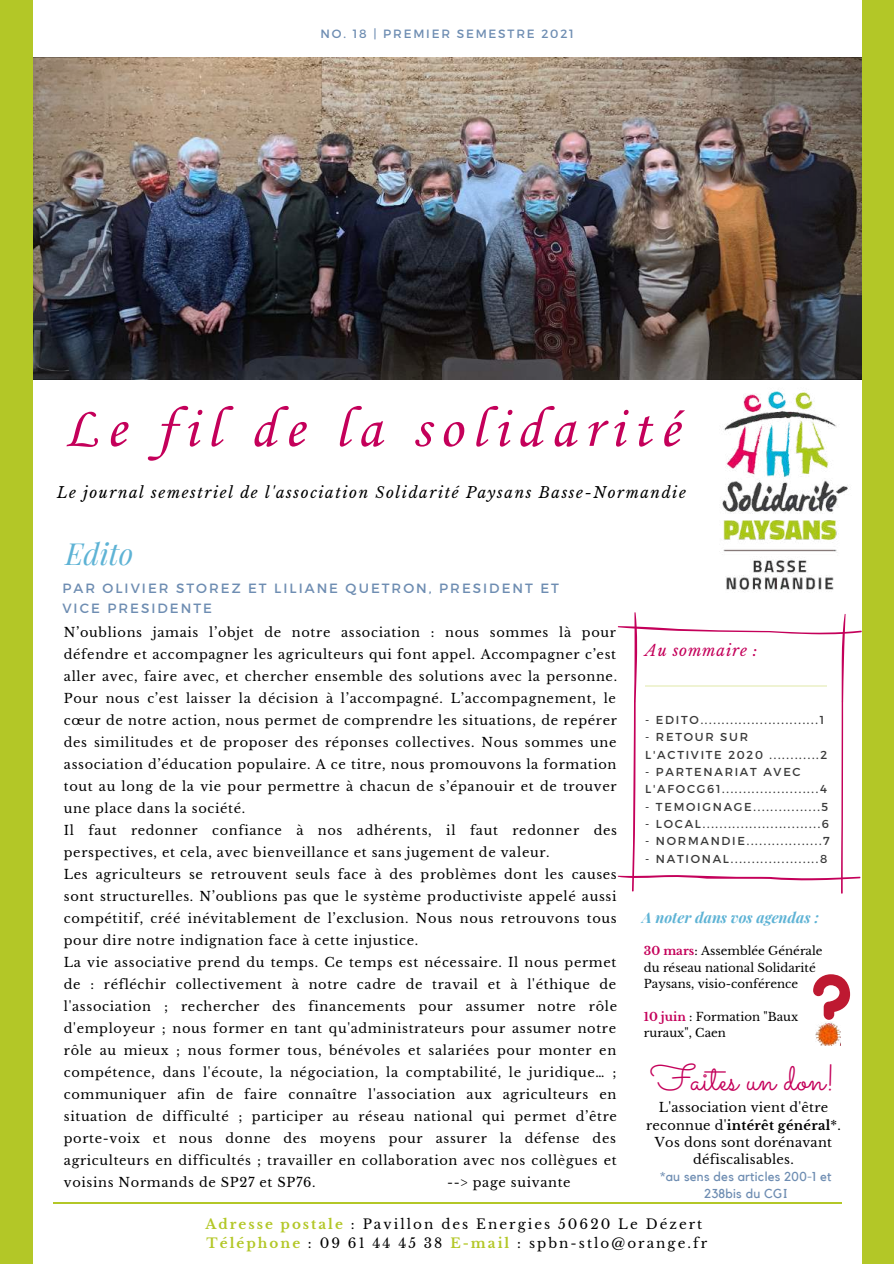
<style>
.page{position:relative;width:894px;height:1264px;background:#fff}
.page>*{position:absolute;margin:0;border:0;box-sizing:border-box;transform-origin:0 0}
.t1{font:58.05px "Monotype Corsiva";letter-spacing:.15em;color:#c4005a}
.t2{font:36.9px "Sacramento";color:#c4005a}
.t3{font:italic 29.85px "Playfair Display";color:#5eb3d5}
.t4{font:italic 15.45px "Libre Baskerville";letter-spacing:.05em;color:#c4005a}
.t5{font:italic 15.15px "Libre Baskerville";letter-spacing:.1em;color:#000}
.t6{font:italic 700 14.7px "Playfair Display";color:#5eb3d5}
.t7{font:13.5px/18.9px "Libre Baskerville";letter-spacing:.15em;color:#000}
.t8{font:13.35px/20.1px "Montserrat";letter-spacing:.15em;color:#6e8db2}
.t9{font:12.9px/22px "Libre Baskerville";letter-spacing:.05em;color:#000}
.t10{font:12.9px/17.2px "Libre Baskerville";letter-spacing:.02em;color:#000;text-align:center}
.t11{font:12.9px/17.2px "Kollektif";letter-spacing:.02em;color:#6e8db2;text-align:center}
.t12{font:12px "Montserrat";letter-spacing:.15em;color:#6e8db2}
.t13{font:11.7px/16.4px "Libre Baskerville";color:#000}
.t14{font:11.55px/17.2px "Montserrat";letter-spacing:.15em;color:#3a3a3a}
.s1{font-weight:700;color:#c4005a}
.s2{font-weight:700}
.s3{font-weight:700;color:#b3c727}
</style>
<div class="page">
<img style="left:33px;top:58px;width:828px;height:321px">
<div style="left:861px;top:0;width:32px;height:1263px;background:#b3c727"></div>
<div style="left:0;top:0;width:33px;height:1263px;background:#b3c727"></div>
<svg style="left:617px;top:612px;width:244px;height:282px"></svg>
<hr style="left:53px;top:1202px;width:788px;height:1px;background:#b3c727">
<img style="left:722px;top:391px;width:126px;height:201px">
<svg style="left:813px;top:974px;width:36px;height:59px"></svg>
<img style="left:815px;top:1021px;width:24px;height:24px">
<p class="t12" style="left:320px;top:26px;width:255px">NO. 18 | PREMIER SEMESTRE 2021</p>
<h1 class="t1" style="left:64px;top:400px;width:616px">Le fil de la solidarité</h1>
<p class="t5" style="left:57px;top:483px;width:630px">Le journal semestriel de l'association Solidarité Paysans Basse-Normandie</p>
<h3 class="t3" style="left:65px;top:532px;width:69px">Edito</h3>
<p class="t8" style="left:62px;top:578px;width:498px">PAR OLIVIER STOREZ ET LILIANE QUETRON, PRESIDENT ET<br>VICE PRESIDENTE</p>
<p class="t9" style="left:64px;top:622px;width:554px">N’oublions jamais l’objet de notre association : nous sommes là pour défendre et accompagner les agriculteurs qui font appel. Accompagner c’est aller avec, faire avec, et chercher ensemble des solutions avec la personne.<br>Pour nous c’est laisser la décision à l’accompagné. L’accompagnement, le cœur de notre action, nous permet de comprendre les situations, de repérer des similitudes et de proposer des réponses collectives. Nous sommes une association d’éducation populaire. A ce titre, nous promouvons la formation tout au long de la vie pour permettre à chacun de s’épanouir et de trouver une place dans la société.<br>Il faut redonner confiance à nos adhérents, il faut redonner des perspectives, et cela, avec bienveillance et sans jugement de valeur.<br>Les agriculteurs se retrouvent seuls face à des problèmes dont les causes sont structurelles. N’oublions pas que le système productiviste appelé aussi compétitif, créé inévitablement de l’exclusion. Nous nous retrouvons tous pour dire notre indignation face à cette injustice.<br>La vie associative prend du temps. Ce temps est nécessaire. Il nous permet de : réfléchir collectivement à notre cadre de travail et à l'éthique de l'association ; rechercher des financements pour assumer notre rôle d'employeur ; nous former en tant qu'administrateurs pour assumer notre rôle au mieux ; nous former tous, bénévoles et salariées pour monter en compétence, dans l'écoute, la négociation, la comptabilité, le juridique… ; communiquer afin de faire connaître l'association aux agriculteurs en situation de difficulté ; participer au réseau national qui permet d’être porte-voix et nous donne des moyens pour assurer la défense des agriculteurs en difficultés ; travailler en collaboration avec nos collègues et voisins Normands de SP27 et SP76.</p>
<p class="t9" style="left:447px;top:1171px;width:125px">--&gt; page suivante</p>
<p class="t4" style="left:645px;top:641px;width:114px">Au sommaire :</p>
<p class="t14" style="left:645px;top:710px;width:180px">- EDITO............................1</p>
<p class="t14" style="left:645px;top:728px;width:183px">- RETOUR SUR<br>L'ACTIVITE 2020 ............2</p>
<p class="t14" style="left:645px;top:762px;width:183px">- PARTENARIAT AVEC<br>L'AFOCG61.......................4</p>
<p class="t14" style="left:645px;top:797px;width:184px">- TEMOIGNAGE................5</p>
<p class="t14" style="left:645px;top:814px;width:185px">- LOCAL............................6</p>
<p class="t14" style="left:645px;top:832px;width:186px">- NORMANDIE..................7</p>
<p class="t14" style="left:645px;top:849px;width:183px">- NATIONAL.....................8</p>
<p class="t6" style="left:642px;top:906px;width:178px">A noter dans vos agendas :</p>
<p class="t13" style="left:643px;top:942px;width:180px"><span class="s1">30 mars</span>: Assemblée Générale du réseau national Solidarité<br>Paysans, visio-conférence</p>
<p class="t13" style="left:643px;top:1008px;width:156px"><span class="s1">10 juin</span> : Formation "Baux ruraux", Caen</p>
<h2 class="t2" style="left:650px;top:1055px;width:186px">Faites un don!</h2>
<p class="t10" style="left:646px;top:1099px;width:196px">L'association vient d'être reconnue d'<span class="s2">intérêt général</span>*.<br>Vos dons sont dorénavant défiscalisables.</p>
<p class="t11" style="left:660px;top:1168px;width:173px">*au sens des articles 200-1 et<br>238bis du CGI</p>
<p class="t7" style="left:205px;top:1214px;width:503px"><span class="s3">Adresse postale</span> : Pavillon des Energies 50620 Le Dézert<br><span class="s3">Téléphone</span> : 09 61 44 45 38 <span class="s3">E-mail</span> : spbn-stlo@orange.fr</p>
</div>
